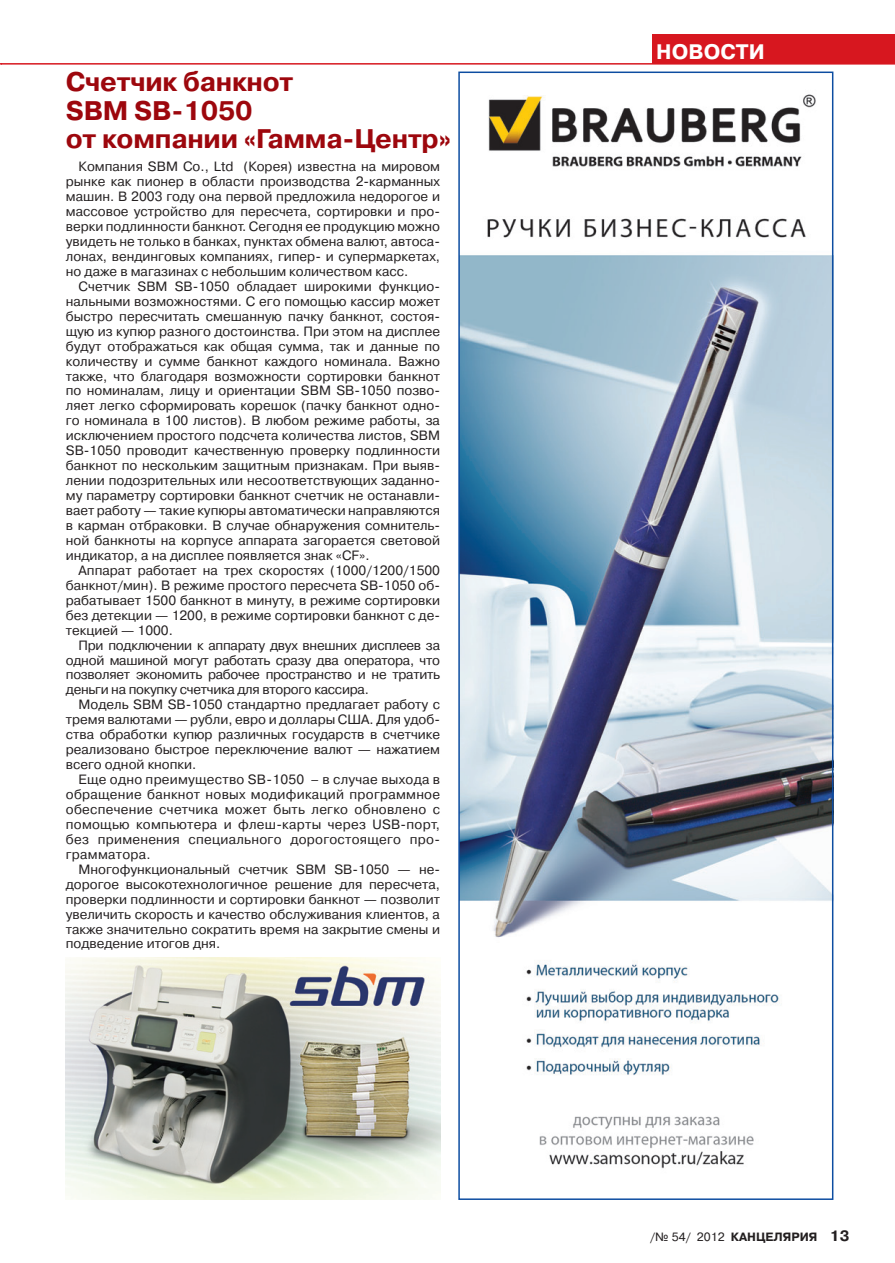
<style>
.page{position:relative;width:895px;height:1263px;background:#fff}
.page>*{position:absolute;margin:0;border:0;box-sizing:border-box;transform-origin:0 0}
.Novosti_zagolovok{font:700 26.85px "Pragmatica C";letter-spacing:-.01em;color:#9d070d}
.t1{font:700 21px "Pragmatica C";color:#fff}
.osnovn_texst{font:13.5px/15px "Pragmatica C";color:#231f20;text-align:justify}
.t2{font:700 12px "Pragmatica C";color:#231f20}
.s1{font-weight:400}
.s2{font-size:15px}
</style>
<div class="page">
<hr style="left:2px;top:63px;width:893px;height:2px;background:#d7171f">
<div style="left:652px;top:34px;width:243px;height:30px;background:#d7171f"></div>
<img style="left:460px;top:94px;width:371px;height:1075px">
<img style="left:66px;top:957px;width:374px;height:243px">
<p class="Novosti_zagolovok" style="left:66px;top:67px;width:229px">Счетчик банкнот</p>
<p class="Novosti_zagolovok" style="left:66px;top:96px;width:188px">SBM SB-1050</p>
<p class="Novosti_zagolovok" style="left:66px;top:124px;width:387px">от компании «Гамма-Центр»</p>
<p class="osnovn_texst" style="left:66px;top:159px;width:376px;text-indent:13px">Компания SBM Co., Ltd (Корея) известна на мировом рынке как пионер в области производства 2-карманных машин. В 2003 году она первой предложила недорогое и массовое устройство для пересчета, сортировки и про&shy;верки подлинности банкнот. Сегодня ее продукцию можно увидеть не только в банках, пунктах обмена валют, автоса&shy;лонах, вендинговых компаниях, гипер- и супермаркетах, но даже в магазинах с небольшим количеством касс.</p>
<p class="osnovn_texst" style="left:66px;top:279px;width:376px;text-indent:13px">Счетчик SBM SB-1050 обладает широкими функцио&shy;нальными возможностями. С его помощью кассир может быстро пересчитать смешанную пачку банкнот, состоя&shy;щую из купюр разного достоинства. При этом на дисплее будут отображаться как общая сумма, так и данные по количеству и сумме банкнот каждого номинала. Важно также, что благодаря возможности сортировки банкнот по номиналам, лицу и ориентации SBM SB-1050 позво&shy;ляет легко сформировать корешок (пачку банкнот одно&shy;го номинала в 100 листов). В любом режиме работы, за исключением простого подсчета количества листов, SBM SB-1050 проводит качественную проверку подлинности банкнот по нескольким защитным признакам. При выяв&shy;лении подозрительных или несоответствующих заданно&shy;му параметру сортировки банкнот счетчик не останавли&shy;вает работу — такие купюры автоматически направляются в карман отбраковки. В случае обнаружения сомнитель&shy;ной банкноты на корпусе аппарата загорается световой индикатор, а на дисплее появляется знак «СF».</p>
<p class="osnovn_texst" style="left:66px;top:563px;width:376px;text-indent:13px">Аппарат работает на трех скоростях (1000/1200/1500 банкнот/мин). В режиме простого пересчета SB-1050 об&shy;рабатывает 1500 банкнот в минуту, в режиме сортировки без детекции — 1200, в режиме сортировки банкнот с де&shy;текцией — 1000.</p>
<p class="osnovn_texst" style="left:66px;top:637px;width:376px;text-indent:13px">При подключении к аппарату двух внешних дисплеев за одной машиной могут работать сразу два оператора, что позволяет экономить рабочее пространство и не тратить деньги на покупку счетчика для второго кассира.</p>
<p class="osnovn_texst" style="left:66px;top:697px;width:376px;text-indent:13px">Модель SBM SB-1050 стандартно предлагает работу с тремя валютами — рубли, евро и доллары США. Для удоб&shy;ства обработки купюр различных государств в счетчике реализовано быстрое переключение валют — нажатием всего одной кнопки.</p>
<p class="osnovn_texst" style="left:66px;top:772px;width:376px;text-indent:13px">Еще одно преимущество SB-1050 – в случае выхода в обращение банкнот новых модификаций программное обеспечение счетчика может быть легко обновлено с помощью компьютера и флеш-карты через USB-порт, без применения специального дорогостоящего про&shy;грамматора.</p>
<p class="osnovn_texst" style="left:66px;top:862px;width:376px;text-indent:13px">Многофункциональный счетчик SBM SB-1050 — не&shy;дорогое высокотехнологичное решение для пересчета, проверки подлинности и сортировки банкнот — позволит увеличить скорость и качество обслуживания клиентов, а также значительно сократить время на закрытие смены и подведение итогов дня.</p>
<p class="t1" style="left:656px;top:40px;width:110px">НОВОСТИ</p>
<p class="t2" style="left:650px;top:1231px;width:201px"><span class="s1">/№ 54/ 2012</span> КАНЦЕЛЯРИЯ <span class="s2">13</span></p>
</div>
